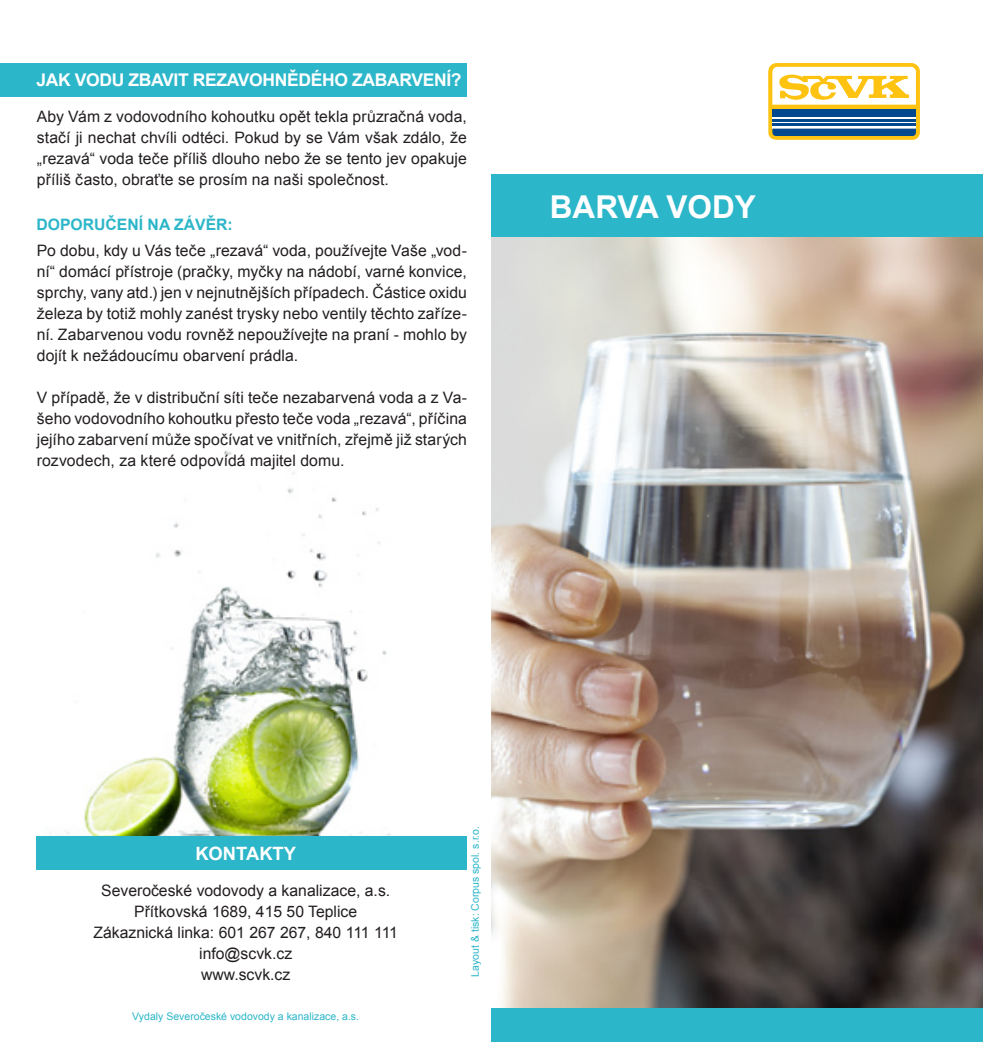
<style>
.page{position:relative;width:983px;height:1042px;background:#fff}
.page>*{position:absolute;margin:0;border:0;box-sizing:border-box;transform-origin:0 0}
.t1{font:700 31.5px "Arial";color:#fff}
.t2{font:700 18.38px "Arial";color:#fff}
.t3{font:700 17.5px "Arial";letter-spacing:-.02em;color:#fff}
.Odstavcový_styl_1{font:15.75px/21px "Arial";color:#231f20;text-align:justify}
.t4{font:700 15.75px "Arial";color:#2cb6c9}
.t5{font:10.5px "Arial";color:#2cb6c9}
</style>
<div class="page">
<img style="left:65px;top:450px;width:325px;height:386px">
<div style="left:36px;top:836px;width:430px;height:33px;background:#2cb6c9"></div>
<img style="left:491px;top:237px;width:491px;height:771px">
<div style="left:0;top:63px;width:466px;height:33px;background:#2cb6c9"></div>
<div style="left:491px;top:1008px;width:491px;height:34px;background:#2cb6c9"></div>
<div style="left:491px;top:175px;width:491px;height:62px;background:#2cb6c9"></div>
<svg style="left:768px;top:63px;width:151px;height:77px"></svg>
<p class="t3" style="left:36px;top:67px;width:426px">JAK VODU ZBAVIT REZAVOHNĚDÉHO ZABARVENÍ?</p>
<p class="Odstavcový_styl_1" style="left:37px;top:106px;width:431px">Aby Vám z vodovodního kohoutku opět tekla průzračná voda, stačí ji nechat chvíli odtéci. Pokud by se Vám však zdálo, že „rezavá“ voda teče příliš dlouho nebo že se tento jev opakuje příliš často, obraťte se prosím na naši společnost.</p>
<p class="t4" style="left:36px;top:213px;width:198px">DOPORUČENÍ NA ZÁVĚR:</p>
<p class="Odstavcový_styl_1" style="left:37px;top:240px;width:431px">Po dobu, kdy u Vás teče „rezavá“ voda, používejte Vaše „vod&shy;ní“ domácí přístroje (pračky, myčky na nádobí, varné konvice, sprchy, vany atd.) jen v nejnutnějších případech. Částice oxidu železa by totiž mohly zanést trysky nebo ventily těchto zaříze&shy;ní. Zabarvenou vodu rovněž nepoužívejte na praní - mohlo by dojít k nežádoucímu obarvení prádla.</p>
<p class="Odstavcový_styl_1" style="left:37px;top:387px;width:431px">V případě, že v distribuční síti teče nezabarvená voda a z Va&shy;šeho vodovodního kohoutku přesto teče voda „rezavá“, příčina jejího zabarvení může spočívat ve vnitřních, zřejmě již starých rozvodech, za které odpovídá majitel domu.</p>
<p class="t1" style="left:549px;top:185px;width:207px">BARVA VODY</p>
<p class="t2" style="left:195px;top:840px;width:102px">KONTAKTY</p>
<p class="Odstavcový_styl_1" style="left:101px;top:879px;width:290px">Severočeské vodovody a kanalizace, a.s.</p>
<p class="Odstavcový_styl_1" style="left:134px;top:900px;width:224px">Přítkovská 1689, 415 50 Teplice</p>
<p class="Odstavcový_styl_1" style="left:93px;top:921px;width:306px">Zákaznická linka: 601 267 267, 840 111 111</p>
<p class="Odstavcový_styl_1" style="left:199px;top:942px;width:95px">info@scvk.cz</p>
<p class="Odstavcový_styl_1" style="left:201px;top:963px;width:91px">www.scvk.cz</p>
<p class="t5" style="left:132px;top:1009px;width:228px">Vydaly Severočeské vodovody a kanalizace, a.s.</p>
<p class="t5" style="left:468px;top:976px;width:152px;rotate:-90deg">Layout &amp; tisk: Corpus spol. s.r.o.</p>
</div>
